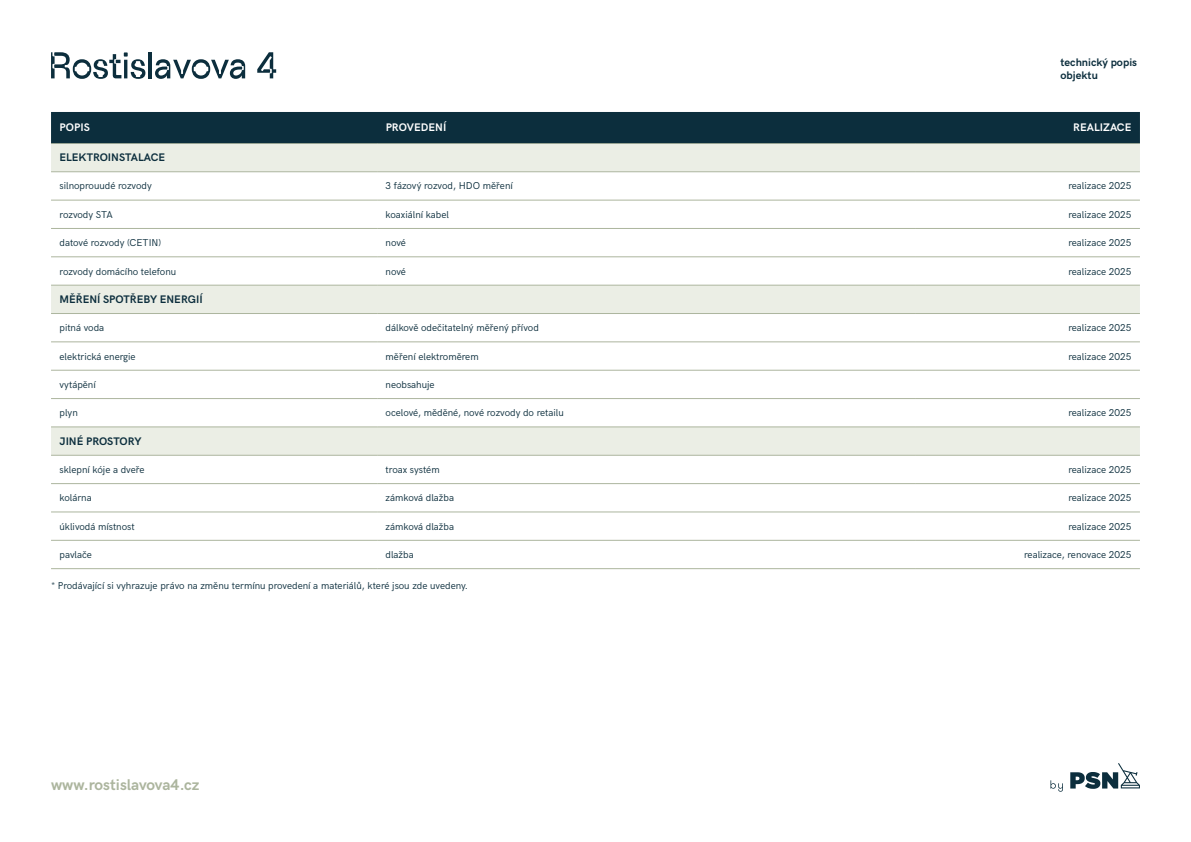
<style>
.page{position:relative;width:1191px;height:842px;background:#fff}
.page>*{position:absolute;margin:0;border:0;box-sizing:border-box;transform-origin:0 0}
.t1{font:700 15.6px "HK Grotesk";color:#acb59e}
.t2{font:700 11px/12.8px "HK Grotesk";color:#0c2e3d}
.t3{font:700 11px "HK Grotesk";letter-spacing:.005em;color:#fff}
.t4{font:10px "HK Grotesk";color:#0c2e3d}
</style>
<div class="page">
<svg style="left:1070px;top:763px;width:70px;height:26px"></svg>
<svg style="left:1050px;top:780px;width:13px;height:12px"></svg>
<svg style="left:51px;top:52px;width:94px;height:27px"></svg>
<hr style="left:149px;top:52px;width:3px;height:26px;background:#0c2e3d">
<svg style="left:155px;top:59px;width:90px;height:20px"></svg>
<svg style="left:257px;top:52px;width:19px;height:26px"></svg>
<div style="left:51px;top:144px;width:1089px;height:27px;background:#ebeee5"></div>
<svg style="left:51px;top:172px;width:1089px;height:368px"></svg>
<hr style="left:51px;top:143px;width:326px;height:1px;background:#acb59e">
<hr style="left:377px;top:143px;width:539px;height:1px;background:#acb59e">
<hr style="left:916px;top:143px;width:224px;height:1px;background:#acb59e">
<hr style="left:51px;top:171px;width:326px;height:1px;background:#acb59e">
<hr style="left:377px;top:171px;width:539px;height:1px;background:#acb59e">
<hr style="left:916px;top:171px;width:224px;height:1px;background:#acb59e">
<hr style="left:51px;top:200px;width:326px;height:1px;background:#acb59e">
<hr style="left:377px;top:200px;width:539px;height:1px;background:#acb59e">
<hr style="left:916px;top:200px;width:224px;height:1px;background:#acb59e">
<hr style="left:51px;top:228px;width:326px;height:1px;background:#acb59e">
<hr style="left:377px;top:228px;width:539px;height:1px;background:#acb59e">
<hr style="left:916px;top:228px;width:224px;height:1px;background:#acb59e">
<hr style="left:51px;top:257px;width:326px;height:1px;background:#acb59e">
<hr style="left:377px;top:257px;width:539px;height:1px;background:#acb59e">
<hr style="left:916px;top:257px;width:224px;height:1px;background:#acb59e">
<hr style="left:51px;top:285px;width:326px;height:1px;background:#acb59e">
<hr style="left:377px;top:285px;width:539px;height:1px;background:#acb59e">
<hr style="left:916px;top:285px;width:224px;height:1px;background:#acb59e">
<hr style="left:51px;top:313px;width:326px;height:1px;background:#acb59e">
<hr style="left:377px;top:313px;width:539px;height:1px;background:#acb59e">
<hr style="left:916px;top:313px;width:224px;height:1px;background:#acb59e">
<hr style="left:51px;top:342px;width:326px;height:1px;background:#acb59e">
<hr style="left:377px;top:342px;width:539px;height:1px;background:#acb59e">
<hr style="left:916px;top:342px;width:224px;height:1px;background:#acb59e">
<hr style="left:51px;top:370px;width:326px;height:1px;background:#acb59e">
<hr style="left:377px;top:370px;width:539px;height:1px;background:#acb59e">
<hr style="left:916px;top:370px;width:224px;height:1px;background:#acb59e">
<hr style="left:51px;top:398px;width:326px;height:1px;background:#acb59e">
<hr style="left:377px;top:398px;width:539px;height:1px;background:#acb59e">
<hr style="left:916px;top:398px;width:224px;height:1px;background:#acb59e">
<hr style="left:51px;top:427px;width:326px;height:1px;background:#acb59e">
<hr style="left:377px;top:427px;width:539px;height:1px;background:#acb59e">
<hr style="left:916px;top:427px;width:224px;height:1px;background:#acb59e">
<hr style="left:51px;top:455px;width:326px;height:1px;background:#acb59e">
<hr style="left:377px;top:455px;width:539px;height:1px;background:#acb59e">
<hr style="left:916px;top:455px;width:224px;height:1px;background:#acb59e">
<hr style="left:51px;top:483px;width:326px;height:1px;background:#acb59e">
<hr style="left:377px;top:483px;width:539px;height:1px;background:#acb59e">
<hr style="left:916px;top:483px;width:224px;height:1px;background:#acb59e">
<hr style="left:51px;top:512px;width:326px;height:1px;background:#acb59e">
<hr style="left:377px;top:512px;width:539px;height:1px;background:#acb59e">
<hr style="left:916px;top:512px;width:224px;height:1px;background:#acb59e">
<hr style="left:51px;top:540px;width:326px;height:1px;background:#acb59e">
<hr style="left:377px;top:540px;width:539px;height:1px;background:#acb59e">
<hr style="left:916px;top:540px;width:224px;height:1px;background:#acb59e">
<hr style="left:51px;top:568px;width:326px;height:1px;background:#acb59e">
<hr style="left:377px;top:568px;width:539px;height:1px;background:#acb59e">
<hr style="left:916px;top:568px;width:224px;height:1px;background:#acb59e">
<div style="left:51px;top:112px;width:1089px;height:31px;background:#0c2e3d"></div>
<p class="t2" style="left:1060px;top:55px;width:78px">technický popis objektu</p>
<p class="t3" style="left:60px;top:119px;width:32px">POPIS</p>
<p class="t3" style="left:386px;top:119px;width:62px">PROVEDENÍ</p>
<p class="t3" style="left:1073px;top:119px;width:60px">REALIZACE</p>
<p class="t2" style="left:60px;top:150px;width:107px">ELEKTROINSTALACE</p>
<p class="t4" style="left:60px;top:178px;width:94px">silnoprouudé rozvody</p>
<p class="t4" style="left:386px;top:178px;width:129px">3 fázový rozvod, HDO měření</p>
<p class="t4" style="left:1068px;top:178px;width:64px">realizace 2025</p>
<p class="t4" style="left:60px;top:207px;width:55px">rozvody STA</p>
<p class="t4" style="left:385px;top:207px;width:65px">koaxiální kabel</p>
<p class="t4" style="left:1068px;top:207px;width:64px">realizace 2025</p>
<p class="t4" style="left:60px;top:235px;width:103px">datové rozvody (CETIN)</p>
<p class="t4" style="left:385px;top:235px;width:22px">nové</p>
<p class="t4" style="left:1068px;top:235px;width:64px">realizace 2025</p>
<p class="t4" style="left:59px;top:264px;width:118px">rozvody domácího telefonu</p>
<p class="t4" style="left:385px;top:264px;width:22px">nové</p>
<p class="t4" style="left:1068px;top:264px;width:64px">realizace 2025</p>
<p class="t2" style="left:60px;top:292px;width:145px">MĚŘENÍ SPOTŘEBY ENERGIÍ</p>
<p class="t4" style="left:60px;top:320px;width:46px">pitná voda</p>
<p class="t4" style="left:386px;top:320px;width:155px">dálkově odečitatelný měřený přívod</p>
<p class="t4" style="left:1068px;top:320px;width:64px">realizace 2025</p>
<p class="t4" style="left:60px;top:349px;width:78px">elektrická energie</p>
<p class="t4" style="left:385px;top:349px;width:95px">měření elektroměrem</p>
<p class="t4" style="left:1068px;top:349px;width:64px">realizace 2025</p>
<p class="t4" style="left:60px;top:377px;width:38px">vytápění</p>
<p class="t4" style="left:385px;top:377px;width:50px">neobsahuje</p>
<p class="t4" style="left:60px;top:405px;width:20px">plyn</p>
<p class="t4" style="left:385px;top:405px;width:180px">ocelové, měděné, nové rozvody do retailu</p>
<p class="t4" style="left:1068px;top:405px;width:64px">realizace 2025</p>
<p class="t2" style="left:60px;top:434px;width:83px">JINÉ PROSTORY</p>
<p class="t4" style="left:60px;top:462px;width:87px">sklepní kóje a dveře</p>
<p class="t4" style="left:386px;top:462px;width:55px">troax systém</p>
<p class="t4" style="left:1068px;top:462px;width:64px">realizace 2025</p>
<p class="t4" style="left:60px;top:490px;width:34px">kolárna</p>
<p class="t4" style="left:385px;top:490px;width:70px">zámková dlažba</p>
<p class="t4" style="left:1068px;top:490px;width:64px">realizace 2025</p>
<p class="t4" style="left:60px;top:519px;width:77px">úklivodá místnost</p>
<p class="t4" style="left:385px;top:519px;width:70px">zámková dlažba</p>
<p class="t4" style="left:1068px;top:519px;width:64px">realizace 2025</p>
<p class="t4" style="left:59px;top:547px;width:34px">pavlače</p>
<p class="t4" style="left:385px;top:547px;width:30px">dlažba</p>
<p class="t4" style="left:1024px;top:547px;width:109px">realizace, renovace 2025</p>
<p class="t4" style="left:51px;top:578px;width:418px">* Prodávající si vyhrazuje právo na změnu termínu provedení a materiálů, které jsou zde uvedeny.</p>
<h1 class="t1" style="left:51px;top:773px;width:150px">www.rostislavova4.cz</h1>
</div>
